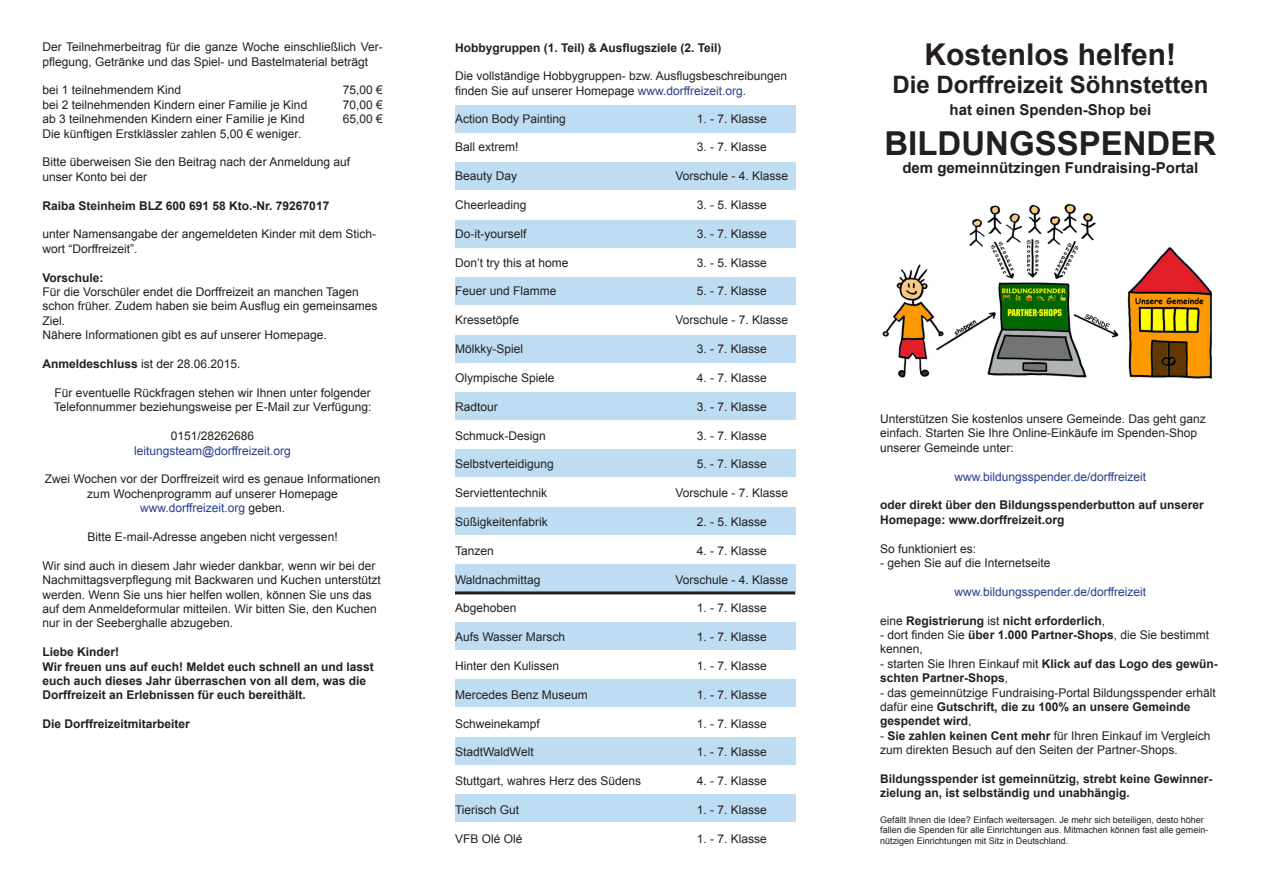
<style>
.page{position:relative;width:1263px;height:893px;background:#fff}
.page>*{position:absolute;margin:0;border:0;box-sizing:border-box;transform-origin:0 0}
.t1{font:700 33px "Arial";color:#231f20}
.t2{font:700 30px "Arial";color:#231f20}
.t3{font:700 24px "Arial";color:#231f20}
.t4{font:700 15px "Arial";color:#231f20}
.t5{font:12px/14.4px "Arial";color:#231f20}
.t6{font:700 12px/14.4px "Arial";color:#231f20}
.t7{font:12px "Arial";color:#253f8e}
.t8{font:9px/10.8px "Arial";color:#231f20}
.s1{font-weight:700}
.s2{color:#231f20}
.s3{color:#253f8e}
.s4{font-weight:400}
</style>
<div class="page">
<div style="left:455px;top:564px;width:340px;height:27px;background:#beddf3"></div>
<div style="left:455px;top:507px;width:340px;height:27px;background:#beddf3"></div>
<div style="left:455px;top:105px;width:340px;height:28px;background:#beddf3"></div>
<div style="left:455px;top:163px;width:340px;height:27px;background:#beddf3"></div>
<div style="left:455px;top:220px;width:340px;height:27px;background:#beddf3"></div>
<div style="left:455px;top:277px;width:340px;height:28px;background:#beddf3"></div>
<div style="left:455px;top:335px;width:340px;height:27px;background:#beddf3"></div>
<div style="left:455px;top:392px;width:340px;height:28px;background:#beddf3"></div>
<div style="left:455px;top:450px;width:340px;height:27px;background:#beddf3"></div>
<div style="left:455px;top:622px;width:340px;height:27px;background:#beddf3"></div>
<div style="left:455px;top:679px;width:340px;height:28px;background:#beddf3"></div>
<div style="left:455px;top:737px;width:340px;height:27px;background:#beddf3"></div>
<div style="left:455px;top:794px;width:340px;height:28px;background:#beddf3"></div>
<hr style="left:455px;top:591px;width:340px;height:3px;background:#231f20">
<img style="left:882px;top:203px;width:330px;height:176px">
<p class="t5" style="left:43px;top:40px;width:342px">Der Teilnehmerbeitrag für die ganze Woche einschließlich Ver&shy;pflegung, Getränke und das Spiel- und Bastelmaterial beträgt</p>
<p class="t5" style="left:43px;top:83px;width:140px">bei 1 teilnehmendem Kind</p>
<p class="t5" style="left:343px;top:83px;width:42px">75,00 €</p>
<p class="t5" style="left:43px;top:98px;width:266px">bei 2 teilnehmenden Kindern einer Familie je Kind</p>
<p class="t5" style="left:343px;top:98px;width:42px">70,00 €</p>
<p class="t5" style="left:43px;top:112px;width:264px">ab 3 teilnehmenden Kindern einer Familie je Kind</p>
<p class="t5" style="left:343px;top:112px;width:42px">65,00 €</p>
<p class="t5" style="left:43px;top:126px;width:260px">Die künftigen Erstklässler zahlen 5,00 € weniger.</p>
<p class="t5" style="left:43px;top:155px;width:309px">Bitte überweisen Sie den Beitrag nach der Anmeldung auf unser Konto bei der</p>
<p class="t6" style="left:43px;top:199px;width:288px">Raiba Steinheim BLZ 600 691 58 Kto.-Nr. 79267017</p>
<p class="t5" style="left:43px;top:227px;width:335px">unter Namensangabe der angemeldeten Kinder mit dem Stich&shy;wort “Dorffreizeit”.</p>
<p class="t6" style="left:43px;top:271px;width:63px">Vorschule:</p>
<p class="t5" style="left:43px;top:285px;width:336px">Für die Vorschüler endet die Dorffreizeit an manchen Tagen schon früher. Zudem haben sie beim Ausflug ein gemeinsames<br>Ziel.</p>
<p class="t5" style="left:43px;top:328px;width:286px">Nähere Informationen gibt es auf unserer Homepage.</p>
<p class="t5" style="left:43px;top:357px;width:200px"><span class="s1">Anmeldeschluss</span> ist der 28.06.2015.</p>
<p class="t5" style="left:55px;top:386px;width:318px">Für eventuelle Rückfragen stehen wir Ihnen unter folgender</p>
<p class="t5" style="left:54px;top:400px;width:319px">Telefonnummer beziehungsweise per E-Mail zur Verfügung:</p>
<p class="t5" style="left:171px;top:429px;width:85px">0151/28262686</p>
<p class="t7" style="left:134px;top:442px;width:158px">leitungsteam@dorffreizeit.org</p>
<p class="t5" style="left:45px;top:472px;width:337px;text-align:center">Zwei Wochen vor der Dorffreizeit wird es genaue Informationen zum Wochenprogramm auf unserer Homepage</p>
<p class="t7" style="left:140px;top:500px;width:147px">www.dorffreizeit.org <span class="s2">geben.</span></p>
<p class="t5" style="left:88px;top:530px;width:252px">Bitte E-mail-Adresse angeben nicht vergessen!</p>
<p class="t5" style="left:43px;top:558px;width:340px">Wir sind auch in diesem Jahr wieder dankbar, wenn wir bei der Nachmittagsverpflegung mit Backwaren und Kuchen unterstützt werden. Wenn Sie uns hier helfen wollen, können Sie uns das auf dem Anmeldeformular mitteilen. Wir bitten Sie, den Kuchen nur in der Seeberghalle abzugeben.</p>
<p class="t6" style="left:43px;top:645px;width:78px">Liebe Kinder!</p>
<p class="t6" style="left:43px;top:659px;width:333px">Wir freuen uns auf euch! Meldet euch schnell an und lasst euch auch dieses Jahr überraschen von all dem, was die<br>Dorffreizeit an Erlebnissen für euch bereithält.</p>
<p class="t6" style="left:43px;top:717px;width:149px">Die Dorffreizeitmitarbeiter</p>
<p class="t6" style="left:455px;top:41px;width:268px">Hobbygruppen (1. Teil) &amp; Ausflugsziele (2. Teil)</p>
<p class="t5" style="left:455px;top:69px;width:334px">Die vollständige Hobbygruppen- bzw. Ausflugsbeschreibungen finden Sie auf unserer Homepage <span class="s3">www.dorffreizeit.org</span>.</p>
<p class="t5" style="left:455px;top:111px;width:112px">Action Body Painting</p>
<p class="t5" style="left:455px;top:140px;width:65px">Ball extrem!</p>
<p class="t5" style="left:455px;top:169px;width:64px">Beauty Day</p>
<p class="t5" style="left:455px;top:198px;width:73px">Cheerleading</p>
<p class="t5" style="left:455px;top:227px;width:73px">Do-it-yourself</p>
<p class="t5" style="left:455px;top:255px;width:115px">Don’t try this at home</p>
<p class="t5" style="left:455px;top:284px;width:103px">Feuer und Flamme</p>
<p class="t5" style="left:455px;top:313px;width:66px">Kressetöpfe</p>
<p class="t5" style="left:455px;top:342px;width:70px">Mölkky-Spiel</p>
<p class="t5" style="left:455px;top:371px;width:101px">Olympische Spiele</p>
<p class="t5" style="left:455px;top:399px;width:44px">Radtour</p>
<p class="t5" style="left:455px;top:428px;width:92px">Schmuck-Design</p>
<p class="t5" style="left:455px;top:457px;width:100px">Selbstverteidigung</p>
<p class="t5" style="left:455px;top:486px;width:94px">Serviettentechnik</p>
<p class="t5" style="left:455px;top:515px;width:94px">Süßigkeitenfabrik</p>
<p class="t5" style="left:455px;top:543px;width:40px">Tanzen</p>
<p class="t5" style="left:455px;top:572px;width:87px">Waldnachmittag</p>
<p class="t5" style="left:455px;top:601px;width:63px">Abgehoben</p>
<p class="t5" style="left:455px;top:630px;width:112px">Aufs Wasser Marsch</p>
<p class="t5" style="left:455px;top:659px;width:106px">Hinter den Kulissen</p>
<p class="t5" style="left:455px;top:687px;width:134px">Mercedes Benz Museum</p>
<p class="t5" style="left:455px;top:716px;width:86px">Schweinekampf</p>
<p class="t5" style="left:455px;top:745px;width:80px">StadtWaldWelt</p>
<p class="t5" style="left:455px;top:774px;width:188px">Stuttgart, wahres Herz des Südens</p>
<p class="t5" style="left:455px;top:803px;width:66px">Tierisch Gut</p>
<p class="t5" style="left:455px;top:831px;width:69px">VFB Olé Olé</p>
<p class="t5" style="left:697px;top:111px;width:72px">1. - 7. Klasse</p>
<p class="t5" style="left:697px;top:140px;width:72px">3. - 7. Klasse</p>
<p class="t5" style="left:676px;top:169px;width:114px">Vorschule - 4. Klasse</p>
<p class="t5" style="left:697px;top:198px;width:72px">3. - 5. Klasse</p>
<p class="t5" style="left:697px;top:227px;width:72px">3. - 7. Klasse</p>
<p class="t5" style="left:697px;top:255px;width:72px">3. - 5. Klasse</p>
<p class="t5" style="left:697px;top:284px;width:72px">5. - 7. Klasse</p>
<p class="t5" style="left:676px;top:313px;width:114px">Vorschule - 7. Klasse</p>
<p class="t5" style="left:697px;top:342px;width:72px">3. - 7. Klasse</p>
<p class="t5" style="left:697px;top:371px;width:72px">4. - 7. Klasse</p>
<p class="t5" style="left:697px;top:399px;width:72px">3. - 7. Klasse</p>
<p class="t5" style="left:697px;top:428px;width:72px">3. - 7. Klasse</p>
<p class="t5" style="left:697px;top:457px;width:72px">5. - 7. Klasse</p>
<p class="t5" style="left:676px;top:486px;width:114px">Vorschule - 7. Klasse</p>
<p class="t5" style="left:697px;top:515px;width:72px">2. - 5. Klasse</p>
<p class="t5" style="left:697px;top:543px;width:72px">4. - 7. Klasse</p>
<p class="t5" style="left:676px;top:572px;width:114px">Vorschule - 4. Klasse</p>
<p class="t5" style="left:697px;top:601px;width:72px">1. - 7. Klasse</p>
<p class="t5" style="left:697px;top:630px;width:72px">1. - 7. Klasse</p>
<p class="t5" style="left:697px;top:659px;width:72px">1. - 7. Klasse</p>
<p class="t5" style="left:697px;top:687px;width:72px">1. - 7. Klasse</p>
<p class="t5" style="left:697px;top:716px;width:72px">1. - 7. Klasse</p>
<p class="t5" style="left:697px;top:745px;width:72px">1. - 7. Klasse</p>
<p class="t5" style="left:697px;top:774px;width:72px">4. - 7. Klasse</p>
<p class="t5" style="left:697px;top:803px;width:72px">1. - 7. Klasse</p>
<p class="t5" style="left:697px;top:831px;width:72px">1. - 7. Klasse</p>
<p class="t2" style="left:924px;top:34px;width:253px">Kostenlos helfen!</p>
<p class="t3" style="left:892px;top:69px;width:318px">Die Dorffreizeit Söhnstetten</p>
<p class="t4" style="left:949px;top:100px;width:203px">hat einen Spenden-Shop bei</p>
<p class="t1" style="left:884px;top:121px;width:333px">BILDUNGSSPENDER</p>
<p class="t4" style="left:902px;top:157px;width:297px">dem gemeinnützingen Fundraising-Portal</p>
<p class="t5" style="left:880px;top:412px;width:327px">Unterstützen Sie kostenlos unsere Gemeinde. Das geht ganz einfach. Starten Sie Ihre Online-Einkäufe im Spenden-Shop unserer Gemeinde unter:</p>
<p class="t7" style="left:954px;top:469px;width:193px">www.bildungsspender.de/dorffreizeit</p>
<p class="t6" style="left:880px;top:498px;width:325px">oder direkt über den Bildungsspenderbutton auf unserer<br>Homepage: www.dorffreizeit.org</p>
<p class="t5" style="left:880px;top:541px;width:98px">So funktioniert es:</p>
<p class="t5" style="left:880px;top:556px;width:172px">- gehen Sie auf die Internetseite</p>
<p class="t7" style="left:954px;top:584px;width:193px">www.bildungsspender.de/dorffreizeit</p>
<p class="t6" style="left:880px;top:614px;width:226px"><span class="s4">eine</span> Registrierung <span class="s4">ist</span> nicht erforderlich<span class="s4">,</span></p>
<p class="t5" style="left:880px;top:628px;width:330px">- dort finden Sie <span class="s1">über 1.000 Partner-Shops</span>, die Sie bestimmt kennen,</p>
<p class="t6" style="left:880px;top:657px;width:339px"><span class="s4">- starten Sie Ihren Einkauf mit</span> Klick auf das Logo des gewün&shy;schten Partner-Shops<span class="s4">,</span></p>
<p class="t5" style="left:880px;top:685px;width:337px">- das gemeinnützige Fundraising-Portal Bildungsspender erhält dafür eine <span class="s1">Gutschrift, die zu 100% an unsere Gemeinde gespendet wird</span>,</p>
<p class="t5" style="left:880px;top:729px;width:332px">- <span class="s1">Sie zahlen keinen Cent mehr</span> für Ihren Einkauf im Vergleich zum direkten Besuch auf den Seiten der Partner-Shops.</p>
<p class="t6" style="left:880px;top:772px;width:334px">Bildungsspender ist gemeinnützig, strebt keine Gewinner&shy;zielung an, ist selbständig und unabhängig.</p>
<p class="t8" style="left:880px;top:814px;width:330px">Gefällt Ihnen die Idee? Einfach weitersagen. Je mehr sich beteiligen, desto höher fallen die Spenden für alle Einrichtungen aus. Mitmachen können fast alle gemein&shy;nützigen Einrichtungen mit Sitz in Deutschland.</p>
</div>
